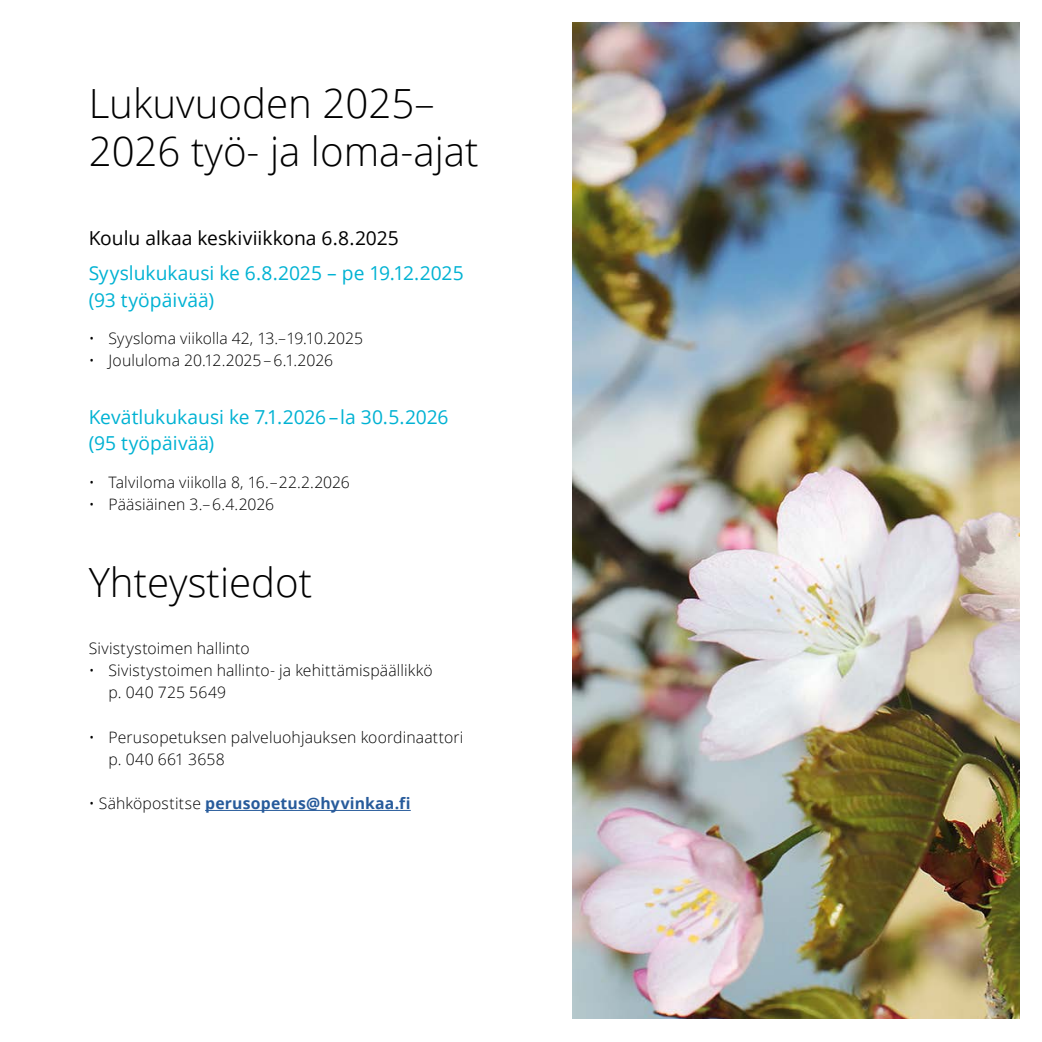
<style>
.page{position:relative;width:1042px;height:1042px;background:#fff}
.page>*{position:absolute;margin:0;border:0;box-sizing:border-box;transform-origin:0 0}
.Alasivun_otsikko_H3{font:300 40.25px/47.2px "Open Sans";color:#000}
.Väliotsikko_H4{font:19.25px/26.2px "Open Sans";color:#00b2d3}
.Väliotsikko_H4-2{font:19.25px "Open Sans";color:#000}
.Lista_bulletit_p{font:300 15.75px/22.2px "Open Sans";letter-spacing:.01em;color:#000}
.Leipis_p_ei_väliä{font:700 15.75px "Open Sans";letter-spacing:.015em;color:#275b9b}
.Leipis_p_ei_väliä-2{font:300 15.75px "Open Sans";letter-spacing:.01em;color:#000}
.s1{font-weight:300;color:#000}
</style>
<div class="page">
<hr style="left:205px;top:810px;width:206px;height:1px;background:#275b9b">
<img style="left:572px;top:22px;width:448px;height:996px">
<h3 class="Alasivun_otsikko_H3" style="left:89px;top:79px;width:392px">Lukuvuoden 2025–<br>2026 työ- ja loma-ajat</h3>
<h4 class="Väliotsikko_H4-2" style="left:89px;top:224px;width:312px">Koulu alkaa keskiviikkona 6.8.2025</h4>
<h4 class="Väliotsikko_H4" style="left:89px;top:260px;width:376px">Syyslukukausi ke 6.8.2025 – pe 19.12.2025 (93 työpäivää)</h4>
<p class="Lista_bulletit_p" style="left:89px;top:326px;width:276px">• Syysloma viikolla 42, 13.–19.10.2025</p>
<p class="Lista_bulletit_p" style="left:89px;top:348px;width:246px">• Joululoma 20.12.2025– 6.1.2026</p>
<h4 class="Väliotsikko_H4" style="left:89px;top:403px;width:361px">Kevätlukukausi ke 7.1.2026–la 30.5.2026 (95 työpäivää)</h4>
<p class="Lista_bulletit_p" style="left:89px;top:470px;width:263px">• Talviloma viikolla 8, 16.–22.2.2026</p>
<p class="Lista_bulletit_p" style="left:89px;top:493px;width:187px">• Pääsiäinen 3.–6.4.2026</p>
<h3 class="Alasivun_otsikko_H3" style="left:89px;top:558px;width:225px">Yhteystiedot</h3>
<p class="Leipis_p_ei_väliä-2" style="left:89px;top:637px;width:163px">Sivistystoimen hallinto</p>
<p class="Lista_bulletit_p" style="left:108px;top:659px;width:326px;text-indent:-20px">• Sivistystoimen hallinto- ja kehittämispäällikkö p. 040 725 5649</p>
<p class="Lista_bulletit_p" style="left:108px;top:725px;width:356px;text-indent:-20px">• Perusopetuksen palveluohjauksen koordinaattori p. 040 661 3658</p>
<p class="Leipis_p_ei_väliä" style="left:89px;top:792px;width:324px"><span class="s1">• Sähköpostitse</span> perusopetus@hyvinkaa.fi</p>
</div>
